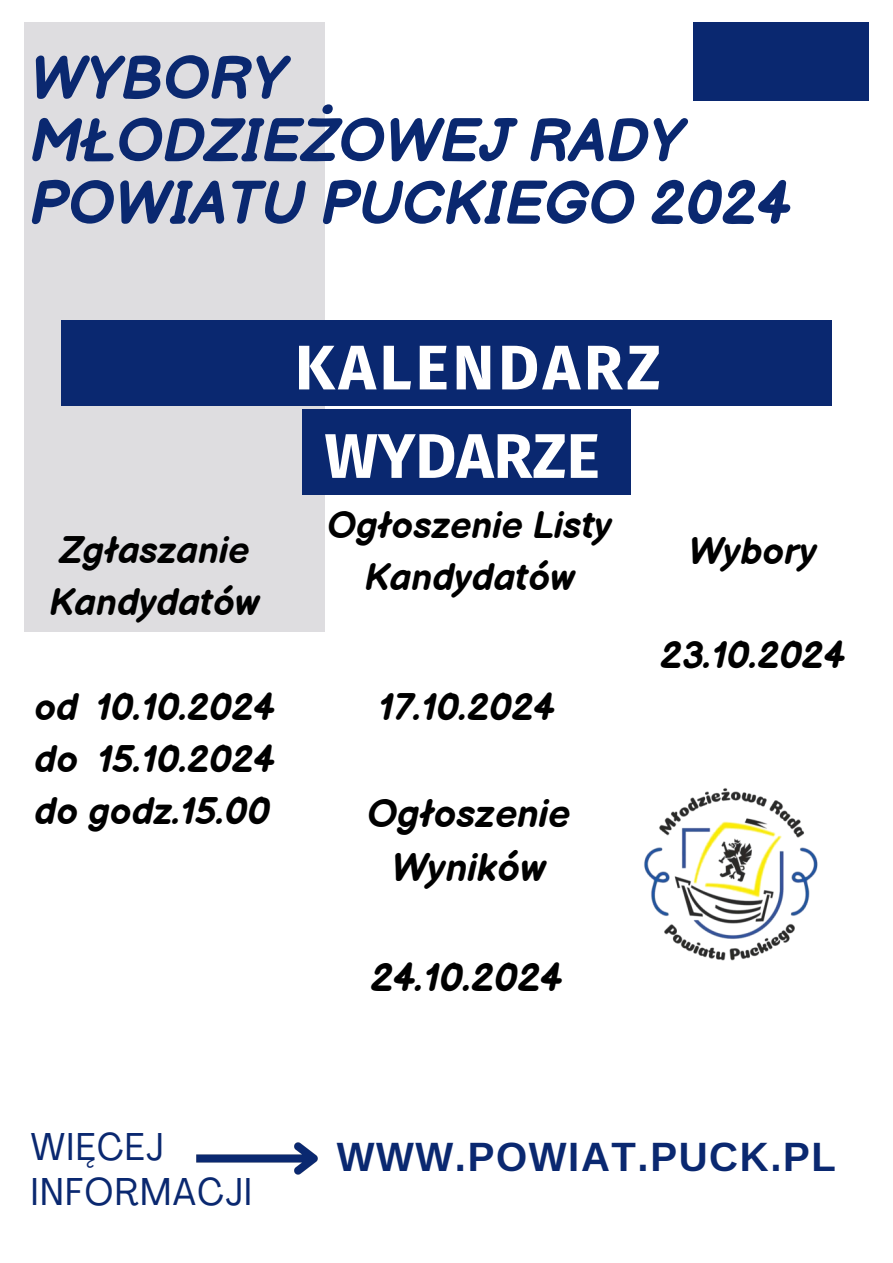
<style>
.page{position:relative;width:893px;height:1263px;background:#fff}
.page>*{position:absolute;margin:0;border:0;box-sizing:border-box;transform-origin:0 0}
.t1{font:700 63px "Fira Sans";letter-spacing:.06em;color:#fff}
.t2{font:700 63px "Fira Sans";color:#fff}
.t3{font:italic 700 60.15px/62.4px "Balsamiq Sans";color:#0a2870}
.t4{font:700 40.05px "Libra Sans";letter-spacing:.04em;color:#0a2870}
.t5{font:italic 700 39px/54px "Balsamiq Sans";color:#000;text-align:center}
.t6{font:condensed 38.33px "Agrandir";letter-spacing:.04em;color:#0a2870}
.t7{font:italic 700 37.5px/51.8px "Balsamiq Sans";color:#000;text-align:center}
</style>
<div class="page">
<div style="left:25px;top:22px;width:299px;height:609px;background:#dedde0"></div>
<div style="left:302px;top:409px;width:329px;height:85px;background:#0a2870"></div>
<div style="left:693px;top:22px;width:175px;height:78px;background:#0a2870"></div>
<div style="left:61px;top:321px;width:770px;height:85px;background:#0a2870"></div>
<img style="left:196px;top:1142px;width:122px;height:33px">
<img style="left:644px;top:788px;width:174px;height:173px">
<h1 class="t3" style="left:30px;top:50px;width:762px">WYBORY<br>MŁODZIEŻOWEJ RADY<br>POWIATU PUCKIEGO 2024</h1>
<p class="t7" style="left:49px;top:526px;width:212px;text-align:left">Zgłaszanie<br>Kandydatów</p>
<p class="t1" style="left:295px;top:330px;width:367px">KALENDARZ</p>
<p class="t2" style="left:324px;top:419px;width:277px">WYDARZE</p>
<p class="t7" style="left:327px;top:501px;width:286px">Ogłoszenie Listy<br>Kandydatów</p>
<p class="t7" style="left:688px;top:526px;width:130px">Wybory</p>
<h3 class="t7" style="left:660px;top:631px;width:186px">23.10.2024</h3>
<p class="t7" style="left:34px;top:683px;width:242px;text-align:justify">od 10.10.2024 do 15.10.2024 do godz.15.00</p>
<p class="t7" style="left:378px;top:683px;width:178px">17.10.2024</p>
<p class="t5" style="left:367px;top:788px;width:205px">Ogłoszenie<br>Wyników</p>
<h2 class="t5" style="left:371px;top:952px;width:193px">24.10.2024</h2>
<p class="t6" style="left:31px;top:1131px;width:134px">WIĘCEJ</p>
<p class="t4" style="left:337px;top:1135px;width:501px">WWW.POWIAT.PUCK.PL</p>
<p class="t6" style="left:31px;top:1176px;width:223px">INFORMACJI</p>
</div>
